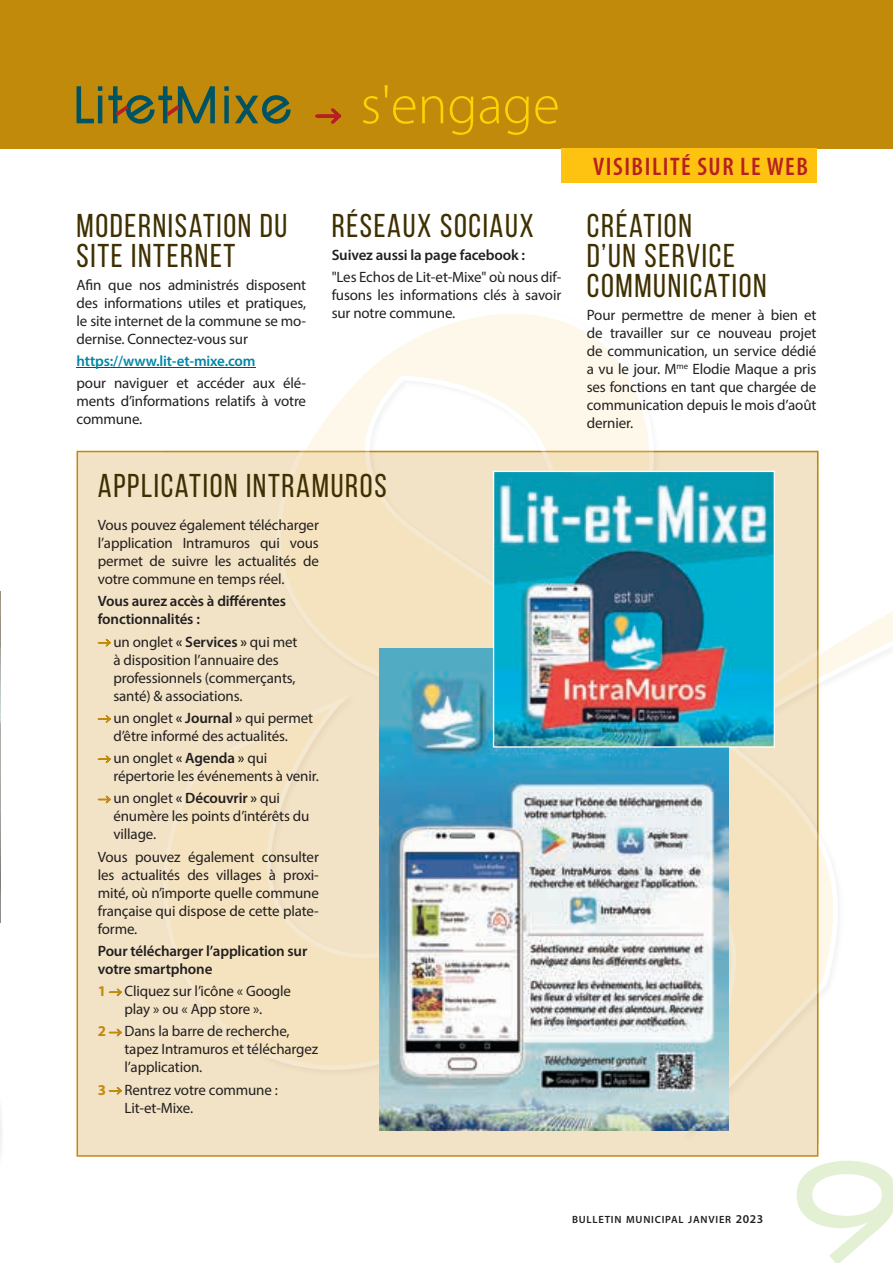
<style>
.page{position:relative;width:893px;height:1263px;background:#fff}
.page>*{position:absolute;margin:0;border:0;box-sizing:border-box;transform-origin:0 0}
.t1{font:180px "Aviano Sans";color:#e4f0d4}
.t2{font:300 55.5px "Myriad Pro";color:#fed304}
.t3{font:33px/30px "Bebas Neue";letter-spacing:.05em;color:#3f3002}
.t4{font:600 condensed 25.5px "Myriad Pro";letter-spacing:.06em;color:#b62024}
.t5{font:15px/18px "Myriad Pro";letter-spacing:-.01em;color:#231f20;text-align:justify}
.t6{font:600 15px/18px "Myriad Pro";letter-spacing:-.01em;color:#231f20}
.t7{font:600 15px "Myriad Pro";letter-spacing:-.01em;color:#0087a5}
.t8{font:600 10.5px "Myriad Pro";letter-spacing:.07em;color:#231f20}
.s1{font-weight:600}
.s2{font-weight:700;color:#c28a0b}
.s3{font-size:12px}
</style>
<div class="page">
<div style="left:77px;top:451px;width:741px;height:706px;background:#f2e3c6"></div>
<svg style="left:300px;top:314px;width:593px;height:678px"></svg>
<svg style="left:818px;top:641px;width:75px;height:42px"></svg>
<div style="left:163px;top:452px;width:654px;height:685px;background:#f2e3c6"></div>
<div style="left:299px;top:451px;width:519px;height:543px;background:#f5e3bf"></div>
<svg style="left:365px;top:375px;width:197px;height:238px"></svg>
<img style="left:0;top:591px;width:1px;height:332px">
<hr style="left:77px;top:367px;width:179px;height:1px;background:#005363">
<img style="left:379px;top:649px;width:349px;height:482px">
<svg style="left:97px;top:639px;width:14px;height:8px"></svg>
<svg style="left:97px;top:715px;width:14px;height:8px"></svg>
<svg style="left:97px;top:755px;width:14px;height:8px"></svg>
<svg style="left:97px;top:796px;width:14px;height:7px"></svg>
<svg style="left:109px;top:988px;width:13px;height:8px"></svg>
<svg style="left:109px;top:1029px;width:13px;height:7px"></svg>
<svg style="left:109px;top:1087px;width:13px;height:8px"></svg>
<div style="left:0;top:0;width:893px;height:149px;background:#c28a0b"></div>
<svg style="left:77px;top:86px;width:25px;height:37px"></svg>
<div style="left:224px;top:96px;width:5px;height:27px;background:#005363"></div>
<svg style="left:224px;top:86px;width:5px;height:5px"></svg>
<svg style="left:235px;top:95px;width:56px;height:29px"></svg>
<svg style="left:108px;top:86px;width:107px;height:38px"></svg>
<svg style="left:315px;top:108px;width:26px;height:16px"></svg>
<img style="left:493px;top:471px;width:282px;height:277px">
<div style="left:561px;top:149px;width:255px;height:34px;background:#fec210"></div>
<h2 class="t2" style="left:360px;top:71px;width:201px">s'engage</h2>
<h3 class="t3" style="left:77px;top:211px;width:212px">MODERNISATION DU<br>SITE INTERNET</h3>
<p class="t5" style="left:77px;top:275px;width:231px">Afin que nos administrés disposent des informations utiles et pratiques, le site internet de la commune se mo&shy;dernise. Connectez-vous sur</p>
<p class="t7" style="left:77px;top:351px;width:180px">https://www.lit-et-mixe.com</p>
<p class="t5" style="left:77px;top:374px;width:231px">pour naviguer et accéder aux élé&shy;ments d’informations relatifs à votre commune.</p>
<h3 class="t3" style="left:332px;top:211px;width:204px">RÉSEAUX SOCIAUX</h3>
<p class="t6" style="left:332px;top:245px;width:195px">Suivez aussi la page facebook :</p>
<p class="t5" style="left:332px;top:268px;width:231px">"Les Echos de Lit-et-Mixe" où nous dif&shy;fusons les informations clés à savoir sur notre commune.</p>
<h3 class="t3" style="left:98px;top:470px;width:290px">APPLICATION INTRAMUROS</h3>
<p class="t5" style="left:98px;top:516px;width:223px">Vous pouvez également télécharger l’application Intramuros qui vous permet de suivre les actualités de votre commune en temps réel.</p>
<p class="t6" style="left:98px;top:592px;width:190px">Vous aurez accès à différentes fonctionnalités :</p>
<p class="t5" style="left:113px;top:632px;width:186px;text-align:left">un onglet <span class="s1">« Services »</span> qui met à disposition l’annuaire des professionnels (commerçants, santé) &amp; associations.</p>
<p class="t5" style="left:113px;top:708px;width:201px">un onglet <span class="s1">« Journal »</span> qui permet d’être informé des actualités.</p>
<p class="t5" style="left:113px;top:749px;width:207px">un onglet <span class="s1">« Agenda »</span> qui répertorie les événements à venir.</p>
<p class="t5" style="left:113px;top:789px;width:198px;text-align:left">un onglet <span class="s1">« Découvrir »</span> qui énumère les points d’intérêts du village.</p>
<p class="t5" style="left:98px;top:847px;width:223px">Vous pouvez également consulter les actualités des villages à proxi&shy;mité, où n’importe quelle commune française qui dispose de cette plate&shy;forme.</p>
<p class="t6" style="left:98px;top:941px;width:211px">Pour télécharger l’application sur votre smartphone</p>
<p class="t5" style="left:98px;top:982px;width:195px;text-align:center"><span class="s2">1</span> Cliquez sur l’icône « Google play » ou « App store ».</p>
<p class="t5" style="left:124px;top:1022px;width:195px;text-align:left;text-indent:-27px"><span class="s2">2</span> Dans la barre de recherche, tapez Intramuros et téléchargez l’application.</p>
<p class="t5" style="left:124px;top:1080px;width:155px;text-indent:-27px"><span class="s2">3</span> Rentrez votre commune :<br>Lit-et-Mixe.</p>
<h3 class="t4" style="left:593px;top:151px;width:216px">VISIBILITÉ SUR LE WEB</h3>
<h3 class="t3" style="left:587px;top:211px;width:181px">CRÉATION<br>D’UN SERVICE<br>COMMUNICATION</h3>
<p class="t5" style="left:587px;top:305px;width:231px">Pour permettre de mener à bien et de travailler sur ce nouveau projet de communication, un service dédié a vu le jour. M<sup>me</sup> Elodie Maque a pris ses fonctions en tant que chargée de communication depuis le mois d’août dernier.</p>
<p class="t8" style="left:572px;top:1213px;width:193px">BULLETIN MUNICIPAL JANVIER <span class="s3">2023</span></p>
<h1 class="t1" style="left:791px;top:1127px;width:116px">9</h1>
</div>
